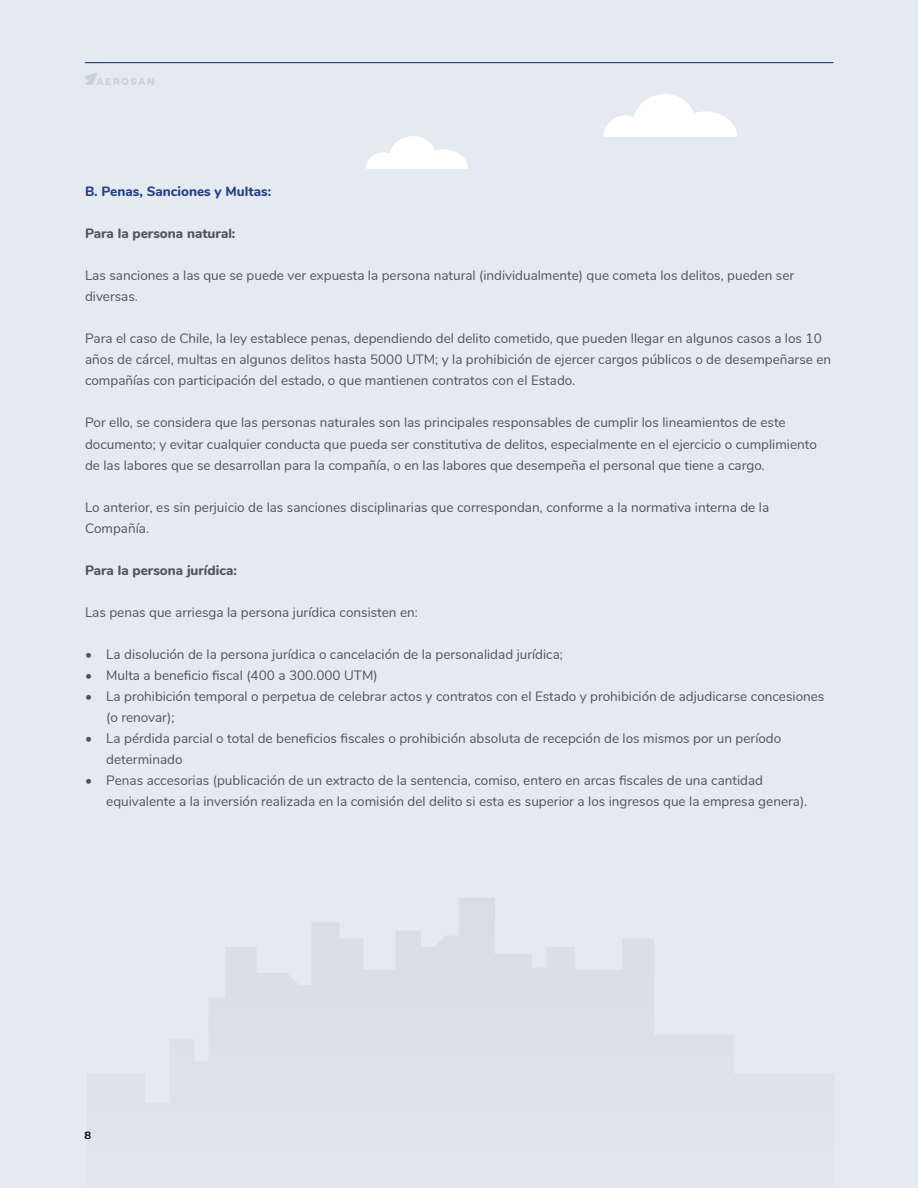
<style>
.page{position:relative;width:918px;height:1188px;background:#e5eaf0}
.page>*{position:absolute;margin:0;border:0;box-sizing:border-box;transform-origin:0 0}
.t1{font:13.5px/21px "Nunito";color:#4f5456}
.t2{font:800 13.5px "Nunito";color:#4f5456}
.t3{font:800 13.5px "Nunito";color:#24408e}
.t4{font:700 10.5px "Nunito";color:#000}
</style>
<div class="page">
<svg style="left:603px;top:94px;width:134px;height:43px"></svg>
<svg style="left:366px;top:136px;width:102px;height:33px"></svg>
<hr style="left:85px;top:62px;width:748px;height:1px;background:#002d6d">
<svg style="left:85px;top:73px;width:69px;height:12px"></svg>
<svg style="left:209px;top:898px;width:445px;height:102px"></svg>
<p class="t3" style="left:85px;top:182px;width:188px">B. Penas, Sanciones y Multas:</p>
<p class="t2" style="left:85px;top:224px;width:152px">Para la persona natural:</p>
<p class="t1" style="left:85px;top:265px;width:711px">Las sanciones a las que se puede ver expuesta la persona natural (individualmente) que cometa los delitos, pueden ser diversas.</p>
<p class="t1" style="left:85px;top:328px;width:748px">Para el caso de Chile, la ley establece penas, dependiendo del delito cometido, que pueden llegar en algunos casos a los 10 años de cárcel, multas en algunos delitos hasta 5000 UTM; y la prohibición de ejercer cargos públicos o de desempeñarse en compañías con participación del estado, o que mantienen contratos con el Estado.</p>
<p class="t1" style="left:85px;top:412px;width:733px">Por ello, se considera que las personas naturales son las principales responsables de cumplir los lineamientos de este documento; y evitar cualquier conducta que pueda ser constitutiva de delitos, especialmente en el ejercicio o cumplimiento de las labores que se desarrollan para la compañía, o en las labores que desempeña el personal que tiene a cargo.</p>
<p class="t1" style="left:85px;top:496px;width:686px">Lo anterior, es sin perjuicio de las sanciones disciplinarias que correspondan, conforme a la normativa interna de la<br>Compañía.</p>
<p class="t2" style="left:85px;top:560px;width:153px">Para la persona jurídica:</p>
<p class="t1" style="left:85px;top:601px;width:334px">Las penas que arriesga la persona jurídica consisten en:</p>
<p class="t1" style="left:85px;top:643px;width:479px">• La disolución de la persona jurídica o cancelación de la personalidad jurídica;</p>
<p class="t1" style="left:85px;top:664px;width:294px">• Multa a beneficio fiscal (400 a 300.000 UTM)</p>
<p class="t1" style="left:106px;top:685px;width:720px;text-indent:-21px">• La prohibición temporal o perpetua de celebrar actos y contratos con el Estado y prohibición de adjudicarse concesiones (o renovar);</p>
<p class="t1" style="left:106px;top:727px;width:677px;text-indent:-21px">• La pérdida parcial o total de beneficios fiscales o prohibición absoluta de recepción de los mismos por un período determinado</p>
<p class="t1" style="left:106px;top:769px;width:703px;text-indent:-21px">• Penas accesorias (publicación de un extracto de la sentencia, comiso, entero en arcas fiscales de una cantidad equivalente a la inversión realizada en la comisión del delito si esta es superior a los ingresos que la empresa genera).</p>
<p class="t4" style="left:84px;top:1127px;width:8px">8</p>
</div>
